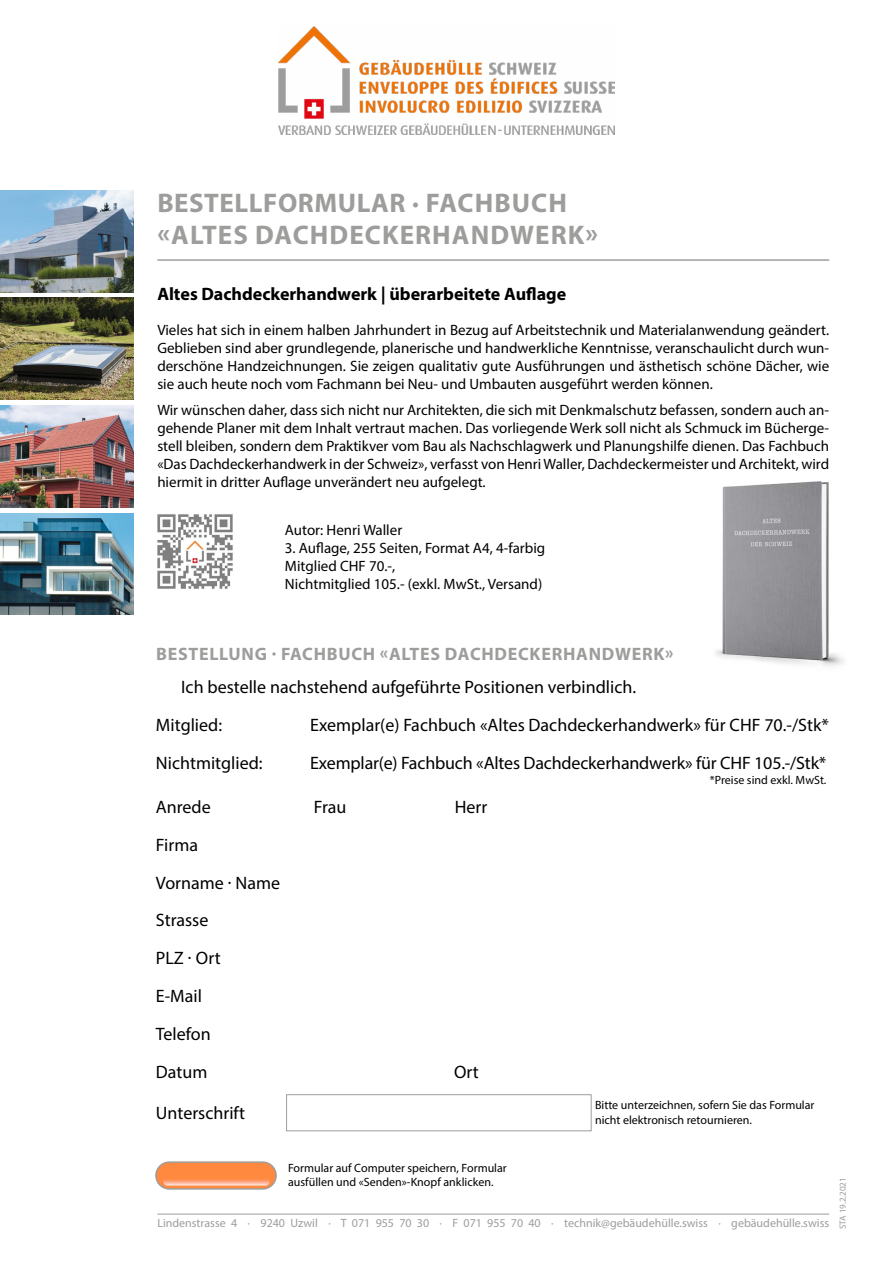
<style>
.page{position:relative;width:893px;height:1263px;background:#fff}
.page>*{position:absolute;margin:0;border:0;box-sizing:border-box;transform-origin:0 0}
.t1{font:700 27px/32.4px "Myriad Pro";letter-spacing:.04em;color:#9d9d9c}
.t2{font:18px/38px "Myriad Pro";color:#000}
.t3{font:700 18px "Myriad Pro";color:#000}
.t4{font:700 18px "Myriad Pro";letter-spacing:.04em;color:#9d9d9c}
.t5{font:15px/18px "Myriad Pro";color:#000;text-align:justify}
.t6{font:12px/14.4px "Myriad Pro";color:#000}
.t7{font:12px "Myriad Pro";color:#9d9d9c}
.t8{font:9px "Myriad Pro";color:#9d9d9c}
</style>
<div class="page">
<img style="left:279px;top:26px;width:335px;height:109px">
<hr style="left:157px;top:1214px;width:672px;height:1px;background:#9d9d9c">
<hr style="left:157px;top:259px;width:672px;height:2px;background:#9d9d9c">
<img style="left:157px;top:514px;width:76px;height:75px">
<img style="left:715px;top:481px;width:129px;height:185px">
<div style="left:286px;top:1094px;width:305px;height:37px;border:1px solid #9d9d9c"></div>
<div style="left:156px;top:1162px;width:120px;height:27px;background:#ff893e;border-radius:13px"></div>
<div style="left:155px;top:1161px;width:122px;height:28px;border:2px solid #9d9d9c;border-radius:13px"></div>
<svg style="left:163px;top:1177px;width:107px;height:8px"></svg>
<img style="left:0;top:298px;width:134px;height:102px">
<img style="left:0;top:513px;width:134px;height:102px">
<img style="left:0;top:190px;width:134px;height:102px">
<img style="left:0;top:406px;width:134px;height:101px">
<h1 class="t1" style="left:157px;top:186px;width:442px">BESTELLFORMULAR · FACHBUCH «ALTES DACHDECKERHANDWERK»</h1>
<p class="t3" style="left:157px;top:282px;width:410px">Altes Dachdeckerhandwerk | überarbeitete Auflage</p>
<p class="t5" style="left:157px;top:321px;width:673px">Vieles hat sich in einem halben Jahrhundert in Bezug auf Arbeitstechnik und Materialanwendung geändert.<br>Geblieben sind aber grundlegende, planerische und handwerkliche Kenntnisse, veranschaulicht durch wun&shy;derschöne Handzeichnungen. Sie zeigen qualitativ gute Ausführungen und ästhetisch schöne Dächer, wie sie auch heute noch vom Fachmann bei Neu- und Umbauten ausgeführt werden können.</p>
<p class="t5" style="left:157px;top:401px;width:673px">Wir wünschen daher, dass sich nicht nur Architekten, die sich mit Denkmalschutz befassen, sondern auch an&shy;gehende Planer mit dem Inhalt vertraut machen. Das vorliegende Werk soll nicht als Schmuck im Bücherge&shy;stell bleiben, sondern dem Praktikver vom Bau als Nachschlagwerk und Planungshilfe dienen. Das Fachbuch «Das Dachdeckerhandwerk in der Schweiz», verfasst von Henri Waller, Dachdeckermeister und Architekt, wird hiermit in dritter Auflage unverändert neu aufgelegt.</p>
<p class="t5" style="left:285px;top:521px;width:119px">Autor: Henri Waller</p>
<p class="t5" style="left:285px;top:539px;width:262px;text-align:left">3. Auflage, 255 Seiten, Format A4, 4-farbig<br>Mitglied CHF 70.-,<br>Nichtmitglied 105.- (exkl. MwSt., Versand)</p>
<p class="t4" style="left:156px;top:642px;width:519px">BESTELLUNG · FACHBUCH «ALTES DACHDECKERHANDWERK»</p>
<p class="t2" style="left:156px;top:668px;width:482px;text-indent:25px">Ich bestelle nachstehend aufgeführte Positionen verbindlich.<br>Mitglied:</p>
<p class="t2" style="left:310px;top:706px;width:520px">Exemplar(e) Fachbuch «Altes Dachdeckerhandwerk» für CHF 70.-/Stk*</p>
<p class="t2" style="left:156px;top:744px;width:108px">Nichtmitglied:</p>
<p class="t2" style="left:310px;top:744px;width:518px">Exemplar(e) Fachbuch «Altes Dachdeckerhandwerk» für CHF 105.-/Stk*</p>
<p class="t6" style="left:710px;top:772px;width:118px">*Preise sind exkl. MwSt.</p>
<p class="t2" style="left:156px;top:787px;width:56px">Anrede</p>
<p class="t2" style="left:314px;top:787px;width:34px">Frau</p>
<p class="t2" style="left:455px;top:787px;width:34px">Herr</p>
<p class="t2" style="left:156px;top:825px;width:126px">Firma<br>Vorname · Name<br>Strasse<br>PLZ · Ort<br>E-Mail<br>Telefon<br>Datum</p>
<p class="t2" style="left:454px;top:1053px;width:26px">Ort</p>
<p class="t2" style="left:156px;top:1094px;width:91px">Unterschrift</p>
<p class="t6" style="left:595px;top:1098px;width:221px">Bitte unterzeichnen, sofern Sie das Formular nicht elektronisch retournieren.</p>
<p class="t6" style="left:288px;top:1161px;width:220px">Formular auf Computer speichern, Formular ausfüllen und «Senden»-Knopf anklicken.</p>
<p class="t7" style="left:157px;top:1216px;width:673px">Lindenstrasse 4 · 9240 Uzwil · T 071 955 70 30 · F 071 955 70 40 · technik@gebäudehülle.swiss · gebäudehülle.swiss</p>
<p class="t8" style="left:837px;top:1229px;width:53px;rotate:-90deg">STA 19.2.2021</p>
</div>
